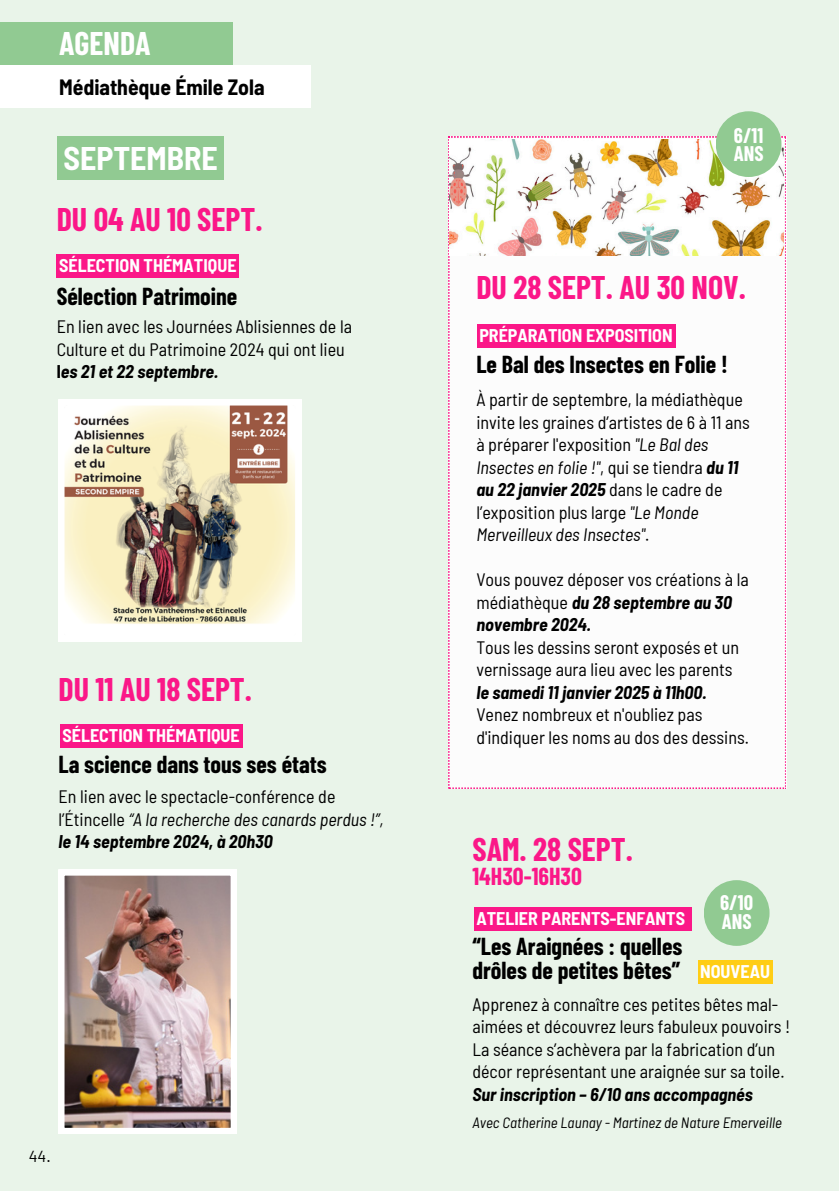
<style>
.page{position:relative;width:839px;height:1191px;background:#fff}
.page>*{position:absolute;margin:0;border:0;box-sizing:border-box;transform-origin:0 0}
.t1{font:700 32px "Barlow Condensed";color:#fb1788}
.t2{font:700 semi-condensed 32px "Barlow";color:#fff}
.t3{font:700 32px "Barlow Condensed";color:#fff}
.t4{font:700 24px/24px "Barlow Condensed";color:#000}
.t5{font:700 24px "Barlow Condensed";color:#fb1788}
.t6{font:700 semi-condensed 21.6px "Barlow";color:#000}
.t7{font:700 20.6px/19px "Barlow Condensed";color:#fff}
.t8{font:semi-condensed 18px/22.4px "Barlow";color:#000}
.t9{font:700 semi-condensed 18px "Barlow";color:#fff}
.t10{font:16px "Barlow";color:#000}
.t11{font:italic semi-condensed 15px "Barlow";color:#000}
.s1{font-weight:700}
.s2{font-weight:700;font-style:italic}
.s3{font-style:italic}
</style>
<div class="page">
<div style="left:0;top:0;width:838px;height:1191px;background:#e9f4e9"></div>
<div style="left:0;top:22px;width:232px;height:43px;background:#91ca92"></div>
<div style="left:448px;top:136px;width:337px;height:653px;background:#fcfcfc"></div>
<img style="left:450px;top:140px;width:333px;height:115px">
<img style="left:58px;top:400px;width:243px;height:241px">
<div style="left:57px;top:137px;width:167px;height:43px;background:#91ca92"></div>
<div style="left:477px;top:324px;width:198px;height:24px;background:#fb1788"></div>
<div style="left:57px;top:254px;width:182px;height:24px;background:#fb1788"></div>
<div style="left:60px;top:724px;width:182px;height:24px;background:#fb1788"></div>
<div style="left:474px;top:907px;width:217px;height:23px;background:#fb1788"></div>
<img style="left:58px;top:870px;width:178px;height:264px">
<div style="left:0;top:65px;width:311px;height:43px;background:#fff"></div>
<div style="left:703px;top:880px;width:66px;height:66px;background:#91ca92;border-radius:50%"></div>
<div style="left:715px;top:111px;width:66px;height:66px;background:#91ca92;border-radius:50%"></div>
<div style="left:697px;top:961px;width:75px;height:23px;background:#ffcd15"></div>
<h1 class="t3" style="left:59px;top:23px;width:93px">AGENDA</h1>
<h4 class="t6" style="left:59px;top:74px;width:207px">Médiathèque Émile Zola</h4>
<h1 class="t2" style="left:63px;top:138px;width:156px">SEPTEMBRE</h1>
<h2 class="t1" style="left:57px;top:199px;width:207px">DU 04 AU 10 SEPT.</h2>
<h5 class="t9" style="left:59px;top:254px;width:179px">SÉLECTION THÉMATIQUE</h5>
<p class="t4" style="left:57px;top:283px;width:182px">Sélection Patrimoine</p>
<h5 class="t8" style="left:57px;top:315px;width:297px">En lien avec les Journées Ablisiennes de la<br>Culture et du Patrimoine 2024 qui ont lieu <span class="s1">l</span><span class="s2">es 21 et 22 septembre.</span></h5>
<h1 class="t1" style="left:58px;top:669px;width:195px">DU 11 AU 18 SEPT.</h1>
<h5 class="t9" style="left:62px;top:724px;width:179px">SÉLECTION THÉMATIQUE</h5>
<h2 class="t4" style="left:58px;top:751px;width:270px">La science dans tous ses états</h2>
<p class="t8" style="left:58px;top:785px;width:326px">En lien avec le spectacle-conférence de l’Étincelle <span class="s3">“A la recherche des canards perdus !”, </span><span class="s2">le 14 septembre 2024, à 20h30</span></p>
<h5 class="t10" style="left:29px;top:1146px;width:24px">44.</h5>
<h4 class="t7" style="left:733px;top:125px;width:31px">6/11<br>ANS</h4>
<p class="t1" style="left:476px;top:267px;width:271px">DU 28 SEPT. AU 30 NOV.</p>
<h1 class="t9" style="left:479px;top:324px;width:195px">PRÉPARATION EXPOSITION</h1>
<h4 class="t4" style="left:476px;top:351px;width:253px">Le Bal des Insectes en Folie !</h4>
<h4 class="t8" style="left:476px;top:388px;width:275px">À partir de septembre, la médiathèque invite les graines d’artistes de 6 à 11 ans à préparer l'exposition <span class="s3">"Le Bal des Insectes en folie !"</span>, qui se tiendra <span class="s2">du 11 au 22 janvier 2025</span> dans le cadre de l’exposition plus large <span class="s3">"Le Monde Merveilleux des Insectes"</span>.</h4>
<h2 class="t8" style="left:476px;top:568px;width:274px">Vous pouvez déposer vos créations à la médiathèque <span class="s2">du 28 septembre au 30 novembre 2024.<br></span>Tous les dessins seront exposés et un vernissage aura lieu avec les parents <span class="s2">le samedi 11 janvier 2025 à 11h00.<br></span>Venez nombreux et n'oubliez pas d'indiquer les noms au dos des dessins.</h2>
<h5 class="t1" style="left:472px;top:829px;width:162px">SAM. 28 SEPT.</h5>
<h5 class="t5" style="left:472px;top:861px;width:111px">14H30-16H30</h5>
<h4 class="t9" style="left:476px;top:907px;width:210px">ATELIER PARENTS-ENFANTS</h4>
<h1 class="t4" style="left:472px;top:934px;width:211px">“Les Araignées : quelles drôles de petites bêtes”</h1>
<h2 class="t7" style="left:720px;top:892px;width:34px">6/10<br>ANS</h2>
<p class="t9" style="left:700px;top:960px;width:71px">NOUVEAU</p>
<h3 class="t8" style="left:472px;top:992px;width:319px">Apprenez à connaître ces petites bêtes mal&shy;aimées et découvrez leurs fabuleux pouvoirs !<br>La séance s’achèvera par la fabrication d’un décor représentant une araignée sur sa toile.<br><span class="s2">Sur inscription – 6/10 ans accompagnés</span></h3>
<p class="t11" style="left:472px;top:1113px;width:311px">Avec Catherine Launay - Martinez de Nature Emerveille</p>
</div>
